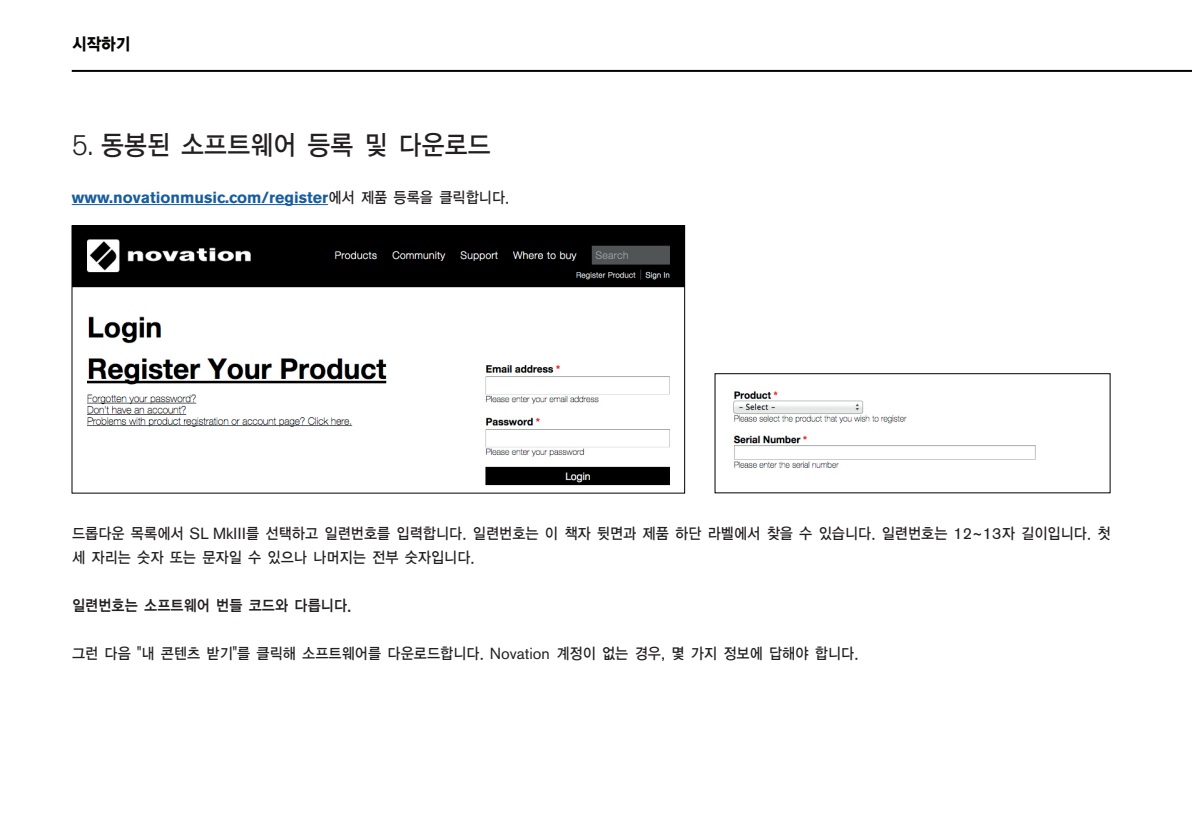
<style>
.page{position:relative;width:1192px;height:840px;background:#fff}
.page>*{position:absolute;margin:0;border:0;box-sizing:border-box;transform-origin:0 0}
.t1{font:27px "YDIYGO130 KS Cpc EUC H";letter-spacing:-.05em;color:#231f20;scale:.9 1}
.t2{font:17px "YDIYGO160 KS Cpc EUC H";color:#040503;scale:.9 1}
.t3{font:700 16px "Akzidenz Grotesk BE";color:#175d9e}
.t4{font:15.4px/24px "YDIYGO130 KS Cpc EUC H";letter-spacing:-.05em;color:#231f20;scale:.9 1}
.t5{font:15.4px "YDIYGO140 KS Cpc EUC H";letter-spacing:-.05em;color:#231f20;scale:.9 1}
.s1{font-family:"Akzidenz Grotesk BE";font-weight:300;font-size:28px}
.s2{font-family:"YDIYGO130 KS Cpc EUC H";font-weight:400;font-size:15.4px;color:#231f20}
.s3{font-family:"Akzidenz Grotesk BE";font-size:16px}
</style>
<div class="page">
<hr style="left:72px;top:70px;width:1120px;height:2px;background:#040503">
<img style="left:74px;top:227px;width:609px;height:259px">
<div style="left:72px;top:225px;width:613px;height:268px;border:1px solid #000"></div>
<img style="left:733px;top:391px;width:303px;height:77px">
<div style="left:715px;top:373px;width:395px;height:120px;border:1px solid #000"></div>
<hr style="left:72px;top:204px;width:256px;height:1px;background:#175d9e">
<p class="t2" style="left:72px;top:36px;width:67px">시작하기</p>
<h1 class="t1" style="left:72px;top:131px;width:468px"><span class="s1">5.</span> 동봉된 소프트웨어 등록 및 다운로드</h1>
<p class="t3" style="left:72px;top:188px;width:439px">www.novationmusic.com/register<span class="s2">에서 제품 등록을 클릭합니다.</span></p>
<p class="t4" style="left:72px;top:521px;width:1156px">드롭다운 목록에서 <span class="s3">SL MkIII</span>를 선택하고 일련번호를 입력합니다. 일련번호는 이 책자 뒷면과 제품 하단 라벨에서 찾을 수 있습니다. 일련번호는 <span class="s3">12~13</span>자 길이입니다. 첫 세 자리는 숫자 또는 문자일 수 있으나 나머지는 전부 숫자입니다.</p>
<p class="t5" style="left:72px;top:597px;width:313px">일련번호는 소프트웨어 번들 코드와 다릅니다.</p>
<p class="t4" style="left:72px;top:641px;width:876px">그런 다음 "내 콘텐츠 받기"를 클릭해 소프트웨어를 다운로드합니다. <span class="s3">Novation</span> 계정이 없는 경우, 몇 가지 정보에 답해야 합니다.</p>
</div>
